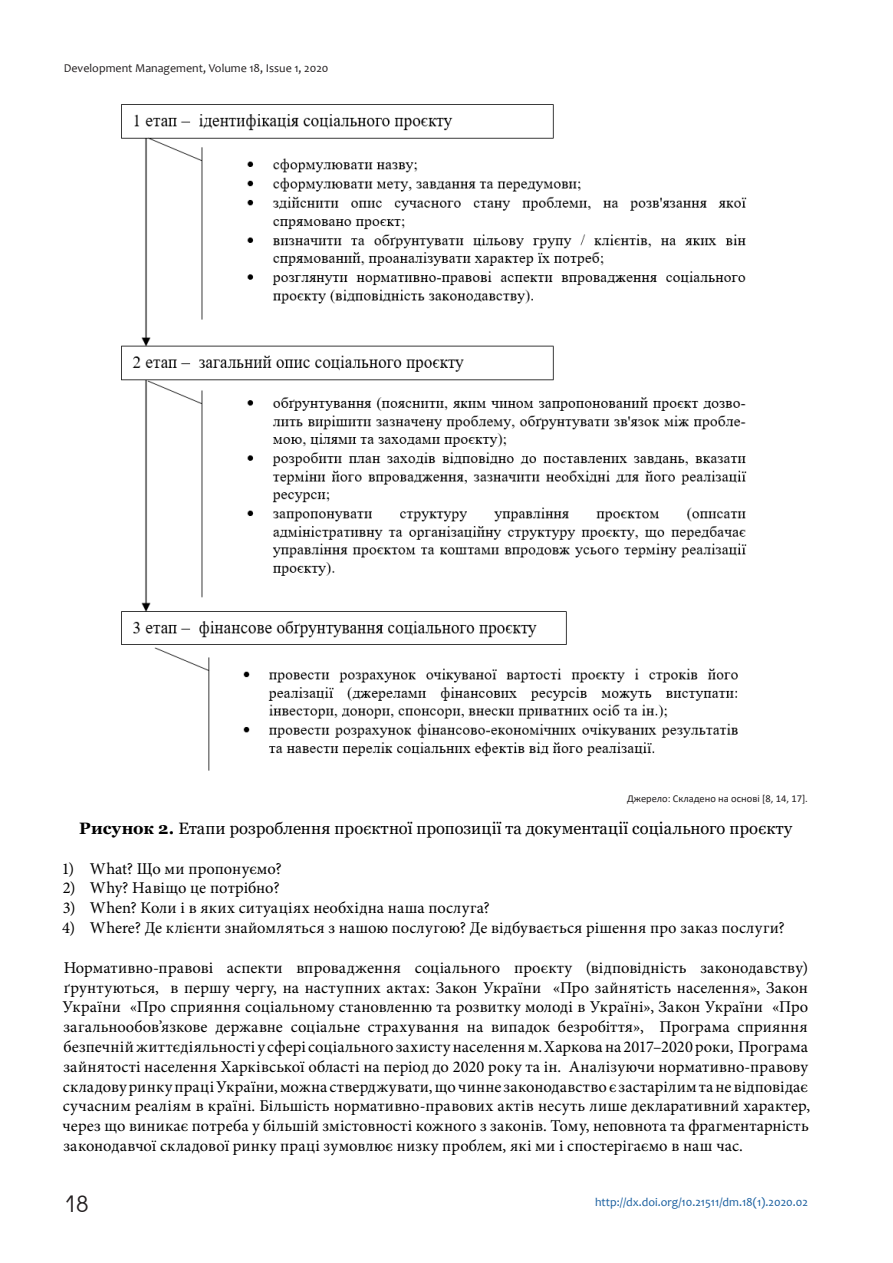
<style>
.page{position:relative;width:893px;height:1263px;background:#fff}
.page>*{position:absolute;margin:0;border:0;box-sizing:border-box;transform-origin:0 0}
.t1{font:22.5px "Avant Garde Gothic C";color:#231f20}
.t2{font:16.5px/19.8px "Minion Pro";letter-spacing:.01em;color:#000}
.t3{font:16.5px "Georgia";letter-spacing:.01em;color:#000}
.t4{font:12px "Candara";color:#175d9e}
.t5{font:12px "Candara";color:#231f20}
.t6{font:10.5px "Calibri";color:#231f20}
.s1{font-weight:700}
</style>
<div class="page">
<img style="left:121px;top:104px;width:626px;height:667px">
<p class="t5" style="left:64px;top:64px;width:266px">Development Management, Volume 18, Issue 1, 2020</p>
<p class="t6" style="left:627px;top:791px;width:182px">Джерело: Складено на основі [8, 14, 17].</p>
<p class="t3" style="left:79px;top:818px;width:715px"><span class="s1">Рисунок 2.</span> Етапи розроблення проєктної пропозиції та документації соціального проєкту</p>
<p class="t2" style="left:62px;top:860px;width:222px">1) What? Що ми пропонуємо?</p>
<p class="t2" style="left:63px;top:880px;width:218px">2) Why? Навіщо це потрібно?</p>
<p class="t2" style="left:63px;top:899px;width:429px">3) When? Коли і в яких ситуаціях необхідна наша послуга?</p>
<p class="t2" style="left:62px;top:919px;width:724px">4) Where? Де клієнти знайомляться з нашою послугою? Де відбувається рішення про заказ послуги?</p>
<p class="t2" style="left:63px;top:959px;width:749px">Нормативно-правові аспекти впровадження соціального проєкту (відповідність законодавству) ґрунтуються, в першу чергу, на наступних актах: Закон України «Про зайнятість населення», Закон України «Про сприяння соціальному становленню та розвитку молоді в Україні», Закон України «Про загальнообов’язкове державне соціальне страхування на випадок безробіття», Програма сприяння безпечній життєдіяльності у сфері соціального захисту населення м. Харкова на 2017–2020 роки, Програма зайнятості населення Харківської області на період до 2020 року та ін. Аналізуючи нормативно-правову складову ринку праці України, можна стверджувати, що чинне законодавство є застарілим та не відповідає сучасним реаліям в країні. Більшість нормативно-правових актів несуть лише декларативний характер, через що виникає потреба у більшій змістовності кожного з законів. Тому, неповнота та фрагментарність законодавчої складової ринку праці зумовлює низку проблем, які ми і спостерігаємо в наш час.</p>
<h1 class="t1" style="left:64px;top:1191px;width:26px">18</h1>
<p class="t4" style="left:595px;top:1197px;width:214px">http://dx.doi.org/10.21511/dm.18(1).2020.02</p>
</div>
